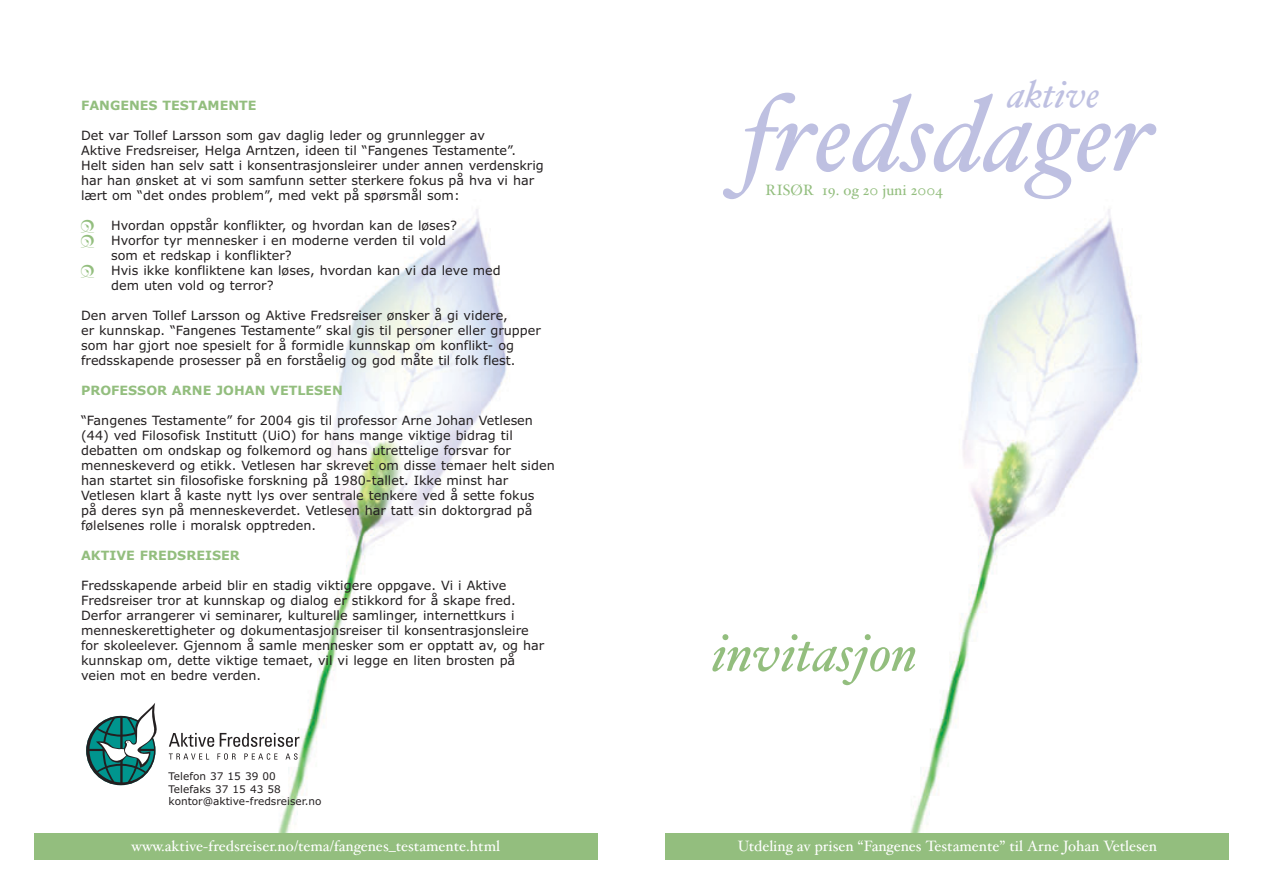
<style>
.page{position:relative;width:1262px;height:893px;background:#fff}
.page>*{position:absolute;margin:0;border:0;box-sizing:border-box;transform-origin:0 0}
.t1{font:italic 105px "Hoefler Text";color:#bec0e1}
.t2{font:italic 52.8px "Hoefler Text";color:#93be7e}
.t3{font:italic 38.1px "Hoefler Text";color:#bec0e1}
.t4{font:15px "Hoefler Text";color:#fff}
.t5{font:15px "Hoefler Text";color:#93be7e}
.t6{font:12.75px/15px "Verdana";color:#231f20}
.t7{font:700 12.75px "Verdana";color:#93be7e}
.t8{font:10.5px/12.6px "Verdana";color:#231f20}
</style>
<div class="page">
<img style="left:910px;top:209px;width:229px;height:624px">
<div style="left:665px;top:833px;width:564px;height:26px;background:#93be7e"></div>
<img style="left:244px;top:209px;width:263px;height:624px">
<div style="left:34px;top:833px;width:563px;height:26px;background:#93be7e"></div>
<svg style="left:169px;top:753px;width:40px;height:6px"></svg>
<svg style="left:217px;top:753px;width:19px;height:6px"></svg>
<svg style="left:244px;top:753px;width:33px;height:6px"></svg>
<svg style="left:285px;top:753px;width:12px;height:6px"></svg>
<svg style="left:169px;top:733px;width:45px;height:14px"></svg>
<svg style="left:220px;top:733px;width:79px;height:14px"></svg>
<svg style="left:86px;top:703px;width:71px;height:82px"></svg>
<p class="t7" style="left:81px;top:100px;width:177px">FANGENES TESTAMENTE</p>
<p class="t6" style="left:81px;top:129px;width:464px">Det var Tollef Larsson som gav daglig leder og grunnlegger av<br>Aktive Fredsreiser, Helga Arntzen, ideen til “Fangenes Testamente”.<br>Helt siden han selv satt i konsentrasjonsleirer under annen verdenskrig har han ønsket at vi som samfunn setter sterkere fokus på hva vi har lært om “det ondes problem”, med vekt på spørsmål som:</p>
<p class="t6" style="left:111px;top:219px;width:347px">Hvordan oppstår konflikter, og hvordan kan de løses?</p>
<p class="t6" style="left:111px;top:234px;width:336px">Hvorfor tyr mennesker i en moderne verden til vold som et redskap i konflikter?</p>
<p class="t6" style="left:111px;top:264px;width:391px">Hvis ikke konfliktene kan løses, hvordan kan vi da leve med dem uten vold og terror?</p>
<p class="t6" style="left:81px;top:309px;width:461px">Den arven Tollef Larsson og Aktive Fredsreiser ønsker å gi videre,<br>er kunnskap. “Fangenes Testamente” skal gis til personer eller grupper som har gjort noe spesielt for å formidle kunnskap om konflikt- og fredsskapende prosesser på en forståelig og god måte til folk flest.</p>
<p class="t7" style="left:81px;top:385px;width:263px">PROFESSOR ARNE JOHAN VETLESEN</p>
<p class="t6" style="left:81px;top:414px;width:475px">“Fangenes Testamente” for 2004 gis til professor Arne Johan Vetlesen (44) ved Filosofisk Institutt (UiO) for hans mange viktige bidrag til debatten om ondskap og folkemord og hans utrettelige forsvar for menneskeverd og etikk. Vetlesen har skrevet om disse temaer helt siden han startet sin filosofiske forskning på 1980-tallet. Ikke minst har Vetlesen klart å kaste nytt lys over sentrale tenkere ved å sette fokus<br>på deres syn på menneskeverdet. Vetlesen har tatt sin doktorgrad på følelsenes rolle i moralsk opptreden.</p>
<p class="t7" style="left:81px;top:550px;width:160px">AKTIVE FREDSREISER</p>
<p class="t6" style="left:81px;top:579px;width:465px">Fredsskapende arbeid blir en stadig viktigere oppgave. Vi i Aktive Fredsreiser tror at kunnskap og dialog er stikkord for å skape fred.<br>Derfor arrangerer vi seminarer, kulturelle samlinger, internettkurs i menneskerettigheter og dokumentasjonsreiser til konsentrasjonsleire for skoleelever. Gjennom å samle mennesker som er opptatt av, og har kunnskap om, dette viktige temaet, vil vi legge en liten brosten på veien mot en bedre verden.</p>
<p class="t8" style="left:169px;top:770px;width:154px">Telefon 37 15 39 00<br>Telefaks 37 15 43 58 kontor@aktive-fredsreiser.no</p>
<p class="t4" style="left:132px;top:840px;width:370px">www.aktive-fredsreiser.no/tema/fangenes_testamente.html</p>
<h3 class="t3" style="left:1007px;top:79px;width:94px">aktive</h3>
<h1 class="t1" style="left:742px;top:94px;width:413px">fredsdager</h1>
<p class="t5" style="left:765px;top:184px;width:179px">RISØR 19. og 20 juni 2004</p>
<h2 class="t2" style="left:712px;top:632px;width:207px">invitasjon</h2>
<p class="t4" style="left:738px;top:840px;width:421px">Utdeling av prisen “Fangenes Testamente” til Arne Johan Vetlesen</p>
</div>
